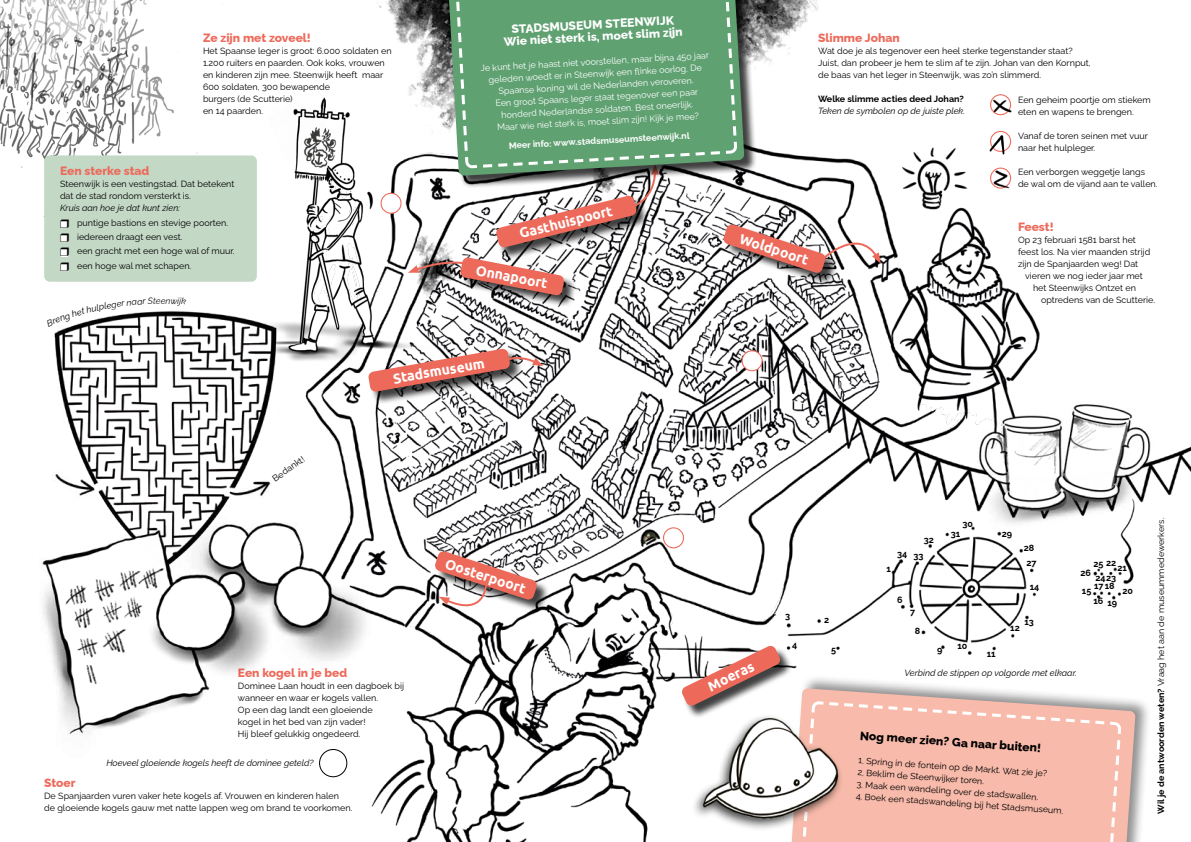
<style>
.page{position:relative;width:1191px;height:842px;background:#fff}
.page>*{position:absolute;margin:0;border:0;box-sizing:border-box;transform-origin:0 0}
.t1{font:700 14px "Ubuntu";color:#fff}
.t2{font:800 12px "Raleway";color:#ed6a5b}
.t3{font:800 12px/12px "Raleway";color:#fff;text-align:center}
.t4{font:800 12px "Raleway";color:#000}
.t5{font:9px/12px "Raleway";color:#000}
.t6{font:9px/12px "Raleway";color:#fff;text-align:center}
.t7{font:italic 9px "Raleway";color:#000}
.t8{font:700 9px/18.5px "Raleway";color:#000}
.t9{font:700 9px "Raleway";color:#fff}
.s1{font-weight:700}
</style>
<div class="page">
<img style="left:305px;top:114px;width:886px;height:555px">
<img style="left:322px;top:507px;width:388px;height:335px">
<img style="left:0;top:0;width:368px;height:389px">
<img style="left:249px;top:0;width:660px;height:357px">
<div style="left:44px;top:155px;width:213px;height:127px;background:#c3d8c5;border-radius:6px"></div>
<div style="left:787px;top:674px;width:364px;height:168px;background:#000;opacity:.44"></div>
<svg style="left:793px;top:688px;width:342px;height:154px"></svg>
<div style="left:683px;top:647px;width:110px;height:71px;background:#000;opacity:.75"></div>
<svg style="left:681px;top:645px;width:100px;height:61px"></svg>
<div style="left:461px;top:259px;width:116px;height:49px;background:#000;opacity:.75"></div>
<div style="left:370px;top:350px;width:153px;height:54px;background:#000;opacity:.75"></div>
<img style="left:35px;top:297px;width:253px;height:175px">
<img style="left:874px;top:191px;width:195px;height:280px">
<img style="left:881px;top:138px;width:102px;height:93px">
<div style="left:381px;top:193px;width:20px;height:20px;background:#fff;border-radius:50%"></div>
<div style="left:380px;top:193px;width:21px;height:21px;border:1px solid #ed6a5b;border-radius:50%"></div>
<div style="left:742px;top:351px;width:20px;height:20px;background:#fff;border-radius:50%"></div>
<div style="left:741px;top:350px;width:21px;height:21px;border:1px solid #ed6a5b;border-radius:50%"></div>
<div style="left:663px;top:528px;width:20px;height:20px;background:#fff;border-radius:50%"></div>
<div style="left:663px;top:527px;width:21px;height:21px;border:1px solid #ed6a5b;border-radius:50%"></div>
<svg style="left:368px;top:348px;width:175px;height:44px"></svg>
<div style="left:436px;top:552px;width:113px;height:60px;background:#000;opacity:.75"></div>
<svg style="left:434px;top:551px;width:103px;height:67px"></svg>
<img style="left:953px;top:304px;width:220px;height:243px">
<div style="left:990px;top:94px;width:21px;height:21px;border:1px solid #ed6a5b;border-radius:50%"></div>
<div style="left:990px;top:131px;width:21px;height:21px;border:1px solid #ed6a5b;border-radius:50%"></div>
<svg style="left:990px;top:168px;width:20px;height:20px"></svg>
<div style="left:990px;top:168px;width:21px;height:21px;border:1px solid #ed6a5b;border-radius:50%"></div>
<img style="left:987px;top:132px;width:23px;height:23px">
<img style="left:990px;top:94px;width:22px;height:20px">
<img style="left:992px;top:171px;width:22px;height:20px">
<img style="left:42px;top:472px;width:353px;height:300px">
<div style="left:319px;top:749px;width:28px;height:28px;background:#fff;border-radius:50%"></div>
<div style="left:319px;top:749px;width:28px;height:28px;border:1px solid #000;border-radius:50%"></div>
<div style="left:796px;top:699px;width:326px;height:143px;background:#f8bbab"></div>
<img style="left:693px;top:703px;width:162px;height:139px">
<svg style="left:408px;top:0;width:473px;height:296px"></svg>
<div style="left:453px;top:0;width:285px;height:169px;background:#60a172"></div>
<img style="left:774px;top:493px;width:379px;height:168px">
<svg style="left:61px;top:220px;width:7px;height:8px"></svg>
<svg style="left:61px;top:234px;width:7px;height:8px"></svg>
<svg style="left:61px;top:249px;width:7px;height:7px"></svg>
<svg style="left:61px;top:263px;width:7px;height:8px"></svg>
<svg style="left:46px;top:297px;width:114px;height:30px"></svg>
<svg style="left:166px;top:297px;width:20px;height:9px"></svg>
<h2 class="t2" style="left:203px;top:28px;width:109px">Ze zijn met zoveel!</h2>
<p class="t5" style="left:203px;top:43px;width:190px">Het Spaanse leger is groot: 6.000 soldaten en<br>1.200 ruiters en paarden. Ook koks, vrouwen en kinderen zijn mee. Steenwijk heeft maar<br>600 soldaten, 300 bewapende<br>burgers (de Scutterie)<br>en 14 paarden.</p>
<h2 class="t2" style="left:60px;top:161px;width:91px">Een sterke stad</h2>
<p class="t5" style="left:60px;top:177px;width:176px">Steenwijk is een vestingstad. Dat betekent dat de stad rondom versterkt is.</p>
<p class="t7" style="left:60px;top:201px;width:121px">Kruis aan hoe je dat kunt zien:</p>
<p class="t5" style="left:77px;top:214px;width:159px;line-height:14.4px">puntige bastions en stevige poorten. iedereen draagt een vest.<br>een gracht met een hoge wal of muur. een hoge wal met schapen.</p>
<p class="t7" style="left:161px;top:293px;width:6px">e</p>
<h2 class="t3" style="left:503px;top:22px;width:180px;rotate:-3deg">STADSMUSEUM STEENWIJK<br>Wie niet sterk is, moet slim zijn</h2>
<p class="t6" style="left:480px;top:61px;width:230px;rotate:-3deg">Je kunt het je haast niet voorstellen, maar bijna 450 jaar geleden woedt er in Steenwijk een fl inke oorlog. De Spaanse koning wil de Nederlanden veroveren.<br>Een groot Spaans leger staat tegenover een paar honderd Nederlandse soldaten. Best oneerlijk.<br>Maar wie niet sterk is, moet slim zijn! Kijk je mee?</p>
<p class="t9" style="left:508px;top:138px;width:183px;rotate:-3deg">Meer info: www.stadsmuseumsteenwijk.nl</p>
<h1 class="t1" style="left:518px;top:225px;width:97px;rotate:-14deg">Gasthuispoort</h1>
<h1 class="t1" style="left:478px;top:261px;width:74px;rotate:11deg">Onnapoort</h1>
<h1 class="t1" style="left:392px;top:370px;width:94px;rotate:-10deg">Stadsmuseum</h1>
<h2 class="t2" style="left:818px;top:28px;width:83px">Slimme Johan</h2>
<p class="t5" style="left:818px;top:43px;width:274px">Wat doe je als tegenover een heel sterke tegenstander staat?<br>Juist, dan probeer je hem te slim af te zijn. Johan van den Kornput, de baas van het leger in Steenwijk, was zo’n slimmerd.</p>
<p class="t8" style="left:818px;top:88px;width:147px">Welke slimme acties deed Johan?</p>
<p class="t7" style="left:818px;top:103px;width:149px">Teken de symbolen op de juiste plek.</p>
<p class="t5" style="left:1018px;top:92px;width:134px">Een geheim poortje om stiekem eten en wapens te brengen.</p>
<p class="t5" style="left:1018px;top:128px;width:131px">Vanaf de toren seinen met vuur naar het hulpleger.</p>
<p class="t5" style="left:1018px;top:164px;width:141px">Een verborgen weggetje langs de wal om de vijand aan te vallen.</p>
<h1 class="t1" style="left:742px;top:230px;width:73px;rotate:18deg">Woldpoort</h1>
<h2 class="t2" style="left:1018px;top:217px;width:37px">Feest!</h2>
<p class="t5" style="left:1018px;top:233px;width:134px">Op 23 februari 1581 barst het feest los. Na vier maanden strijd zijn de Spanjaarden weg! Dat</p>
<p class="t5" style="left:1025px;top:269px;width:119px">vieren we nog ieder jaar met</p>
<p class="t5" style="left:1033px;top:281px;width:104px">het Steenwijks Ontzet en</p>
<p class="t5" style="left:1041px;top:293px;width:116px">optredens van de Scutterie.</p>
<p class="t5" style="left:269px;top:474px;width:39px;rotate:-35deg">Bedankt!</p>
<h2 class="t2" style="left:238px;top:663px;width:111px">Een kogel in je bed</h2>
<p class="t5" style="left:238px;top:679px;width:168px">Dominee Laan houdt in een dagboek bij wanneer en waar er kogels vallen.<br>Op een dag landt een gloeiende<br>kogel in het bed van zijn vader!<br>Hij bleef gelukkig ongedeerd.</p>
<p class="t7" style="left:106px;top:755px;width:209px">Hoeveel gloeiende kogels heeft de dominee geteld?</p>
<h2 class="t2" style="left:44px;top:773px;width:33px">Stoer</h2>
<p class="t5" style="left:44px;top:789px;width:310px">De Spanjaarden vuren vaker hete kogels af. Vrouwen en kinderen halen<br>de gloeiende kogels gauw met natte lappen weg om brand te voorkomen.</p>
<h1 class="t1" style="left:448px;top:555px;width:85px;rotate:18deg">Oosterpoort</h1>
<h1 class="t1" style="left:705px;top:679px;width:51px;rotate:-26deg">Moeras</h1>
<p class="t8" style="left:785px;top:605px;width:7px">3</p>
<p class="t8" style="left:792px;top:634px;width:7px">4</p>
<p class="t8" style="left:824px;top:609px;width:7px">2</p>
<p class="t8" style="left:831px;top:640px;width:6px">5</p>
<p class="t8" style="left:924px;top:529px;width:12px">32</p>
<p class="t8" style="left:897px;top:543px;width:12px">34</p>
<p class="t8" style="left:913px;top:546px;width:12px">33</p>
<p class="t8" style="left:886px;top:559px;width:6px">1</p>
<p class="t8" style="left:962px;top:513px;width:12px">30</p>
<p class="t8" style="left:951px;top:524px;width:11px">31</p>
<p class="t8" style="left:897px;top:589px;width:7px">6</p>
<p class="t8" style="left:910px;top:601px;width:12px;text-align:center">7<br>8</p>
<p class="t8" style="left:937px;top:640px;width:7px">9</p>
<p class="t8" style="left:957px;top:636px;width:11px">10</p>
<p class="t8" style="left:1001px;top:524px;width:12px">29</p>
<p class="t8" style="left:1024px;top:537px;width:12px">28</p>
<p class="t8" style="left:1026px;top:553px;width:12px">27</p>
<p class="t8" style="left:1029px;top:577px;width:11px">14</p>
<p class="t8" style="left:986px;top:644px;width:10px">11</p>
<p class="t8" style="left:1024px;top:612px;width:11px">13</p>
<p class="t8" style="left:1010px;top:618px;width:11px">12</p>
<p class="t8" style="left:1093px;top:555px;width:24px;line-height:14.4px">25 22<br>2423</p>
<p class="t8" style="left:1117px;top:558px;width:11px">21</p>
<p class="t8" style="left:1080px;top:563px;width:12px">26</p>
<p class="t8" style="left:1107px;top:576px;width:11px;line-height:16.9px;text-indent:-13px">1718<br>19</p>
<p class="t8" style="left:1122px;top:581px;width:12px">20</p>
<p class="t8" style="left:1082px;top:581px;width:11px">15</p>
<p class="t8" style="left:1093px;top:591px;width:11px">16</p>
<p class="t7" style="left:904px;top:666px;width:174px">Verbind de stippen op volgorde met elkaar.</p>
<h2 class="t4" style="left:861px;top:726px;width:183px;rotate:4deg">Nog meer zien? Ga naar buiten!</h2>
<p class="t5" style="left:859px;top:753px;width:191px;rotate:4deg">1. Spring in de fontein op de Markt. Wat zie je?</p>
<p class="t5" style="left:858px;top:765px;width:128px;rotate:4deg">2. Beklim de Steenwijker toren.</p>
<p class="t5" style="left:857px;top:777px;width:184px;rotate:4deg">3. Maak een wandeling over de stadswallen.</p>
<p class="t5" style="left:856px;top:789px;width:210px;rotate:4deg">4. Boek een stadswandeling bij het Stadsmuseum.</p>
<p class="t5" style="left:1153px;top:814px;width:297px;rotate:-90deg"><span class="s1">Wil je de antwoorden weten?</span> Vraag het aan de museummedewerkers.</p>
</div>
